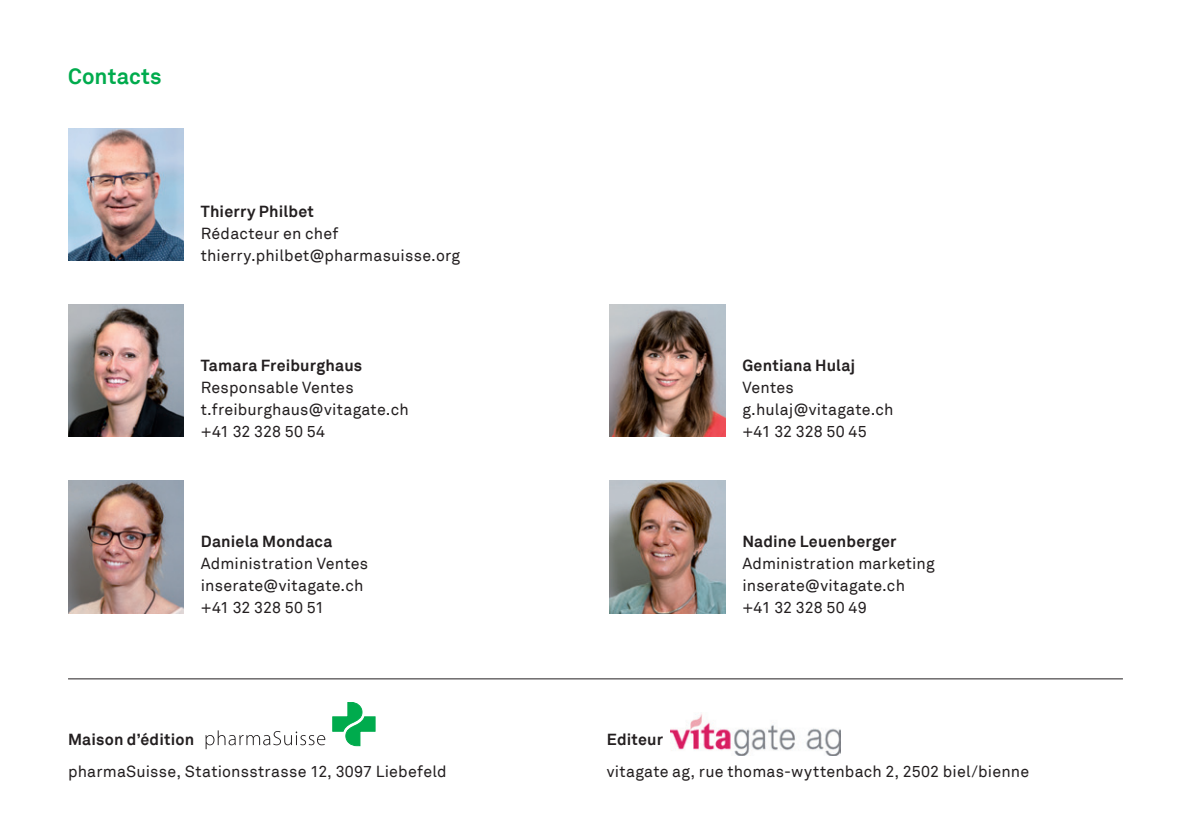
<style>
.page{position:relative;width:1191px;height:840px;background:#fff}
.page>*{position:absolute;margin:0;border:0;box-sizing:border-box;transform-origin:0 0}
.t1{font:700 22px "Akkurat";letter-spacing:.01em;color:#00ab4d}
.t2{font:16px/22px "Akkurat";letter-spacing:.01em;color:#231f20}
.t3{font:700 16px "Akkurat";letter-spacing:.015em;color:#231f20}
</style>
<div class="page">
<svg style="left:332px;top:702px;width:43px;height:43px"></svg>
<svg style="left:205px;top:730px;width:120px;height:18px"></svg>
<img style="left:670px;top:714px;width:170px;height:41px">
<img style="left:68px;top:304px;width:116px;height:132px">
<img style="left:68px;top:128px;width:116px;height:132px">
<img style="left:68px;top:480px;width:116px;height:132px">
<img style="left:609px;top:304px;width:116px;height:132px">
<img style="left:609px;top:480px;width:116px;height:132px">
<hr style="left:68px;top:678px;width:1055px;height:1px;background:#231f20">
<h1 class="t1" style="left:68px;top:63px;width:95px">Contacts</h1>
<p class="t3" style="left:201px;top:201px;width:115px">Thierry Philbet</p>
<p class="t2" style="left:201px;top:222px;width:261px">Rédacteur en chef thierry.philbet@pharmasuisse.org</p>
<p class="t3" style="left:201px;top:355px;width:163px">Tamara Freiburghaus</p>
<p class="t2" style="left:201px;top:376px;width:209px">Responsable Ventes t.freiburghaus@vitagate.ch +41 32 328 50 54</p>
<p class="t3" style="left:201px;top:531px;width:133px">Daniela Mondaca</p>
<p class="t2" style="left:201px;top:552px;width:169px">Administration Ventes inserate@vitagate.ch +41 32 328 50 51</p>
<p class="t3" style="left:742px;top:355px;width:114px">Gentiana Hulaj</p>
<p class="t2" style="left:742px;top:376px;width:153px">Ventes g.hulaj@vitagate.ch +41 32 328 50 45</p>
<p class="t3" style="left:742px;top:531px;width:156px">Nadine Leuenberger</p>
<p class="t2" style="left:742px;top:552px;width:194px">Administration marketing inserate@vitagate.ch +41 32 328 50 49</p>
<p class="t3" style="left:68px;top:729px;width:128px">Maison d’édition</p>
<p class="t3" style="left:607px;top:729px;width:58px">Editeur</p>
<p class="t2" style="left:68px;top:760px;width:380px">pharmaSuisse, Stationsstrasse 12, 3097 Liebefeld</p>
<p class="t2" style="left:607px;top:760px;width:424px">vitagate ag, rue thomas-wyttenbach 2, 2502 biel/bienne</p>
</div>
